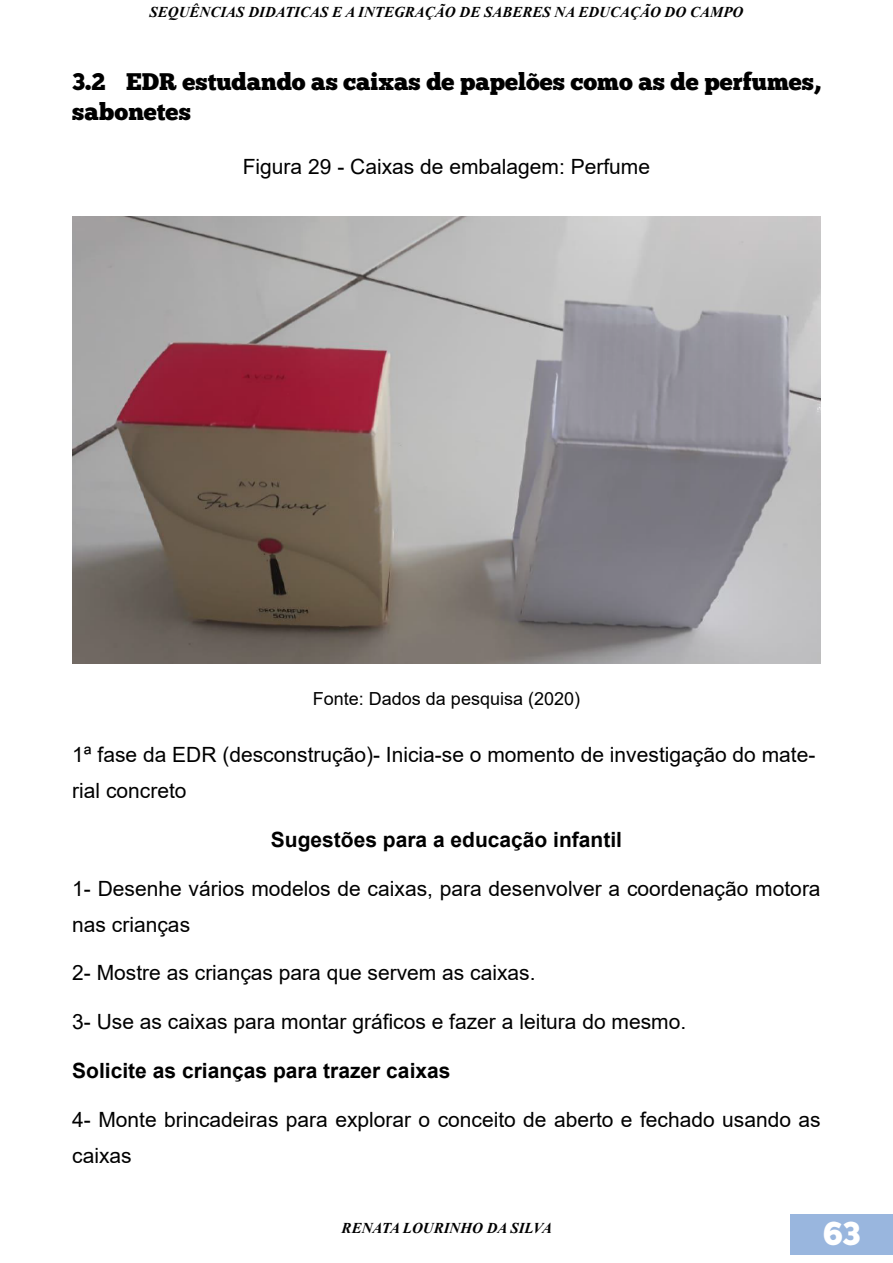
<style>
.page{position:relative;width:893px;height:1263px;background:#fff}
.page>*{position:absolute;margin:0;border:0;box-sizing:border-box;transform-origin:0 0}
.t1{font:33px "Chunk Five";color:#fff}
.t2{font:24px/30px "Chunk Five";color:#000}
.t3{font:21px/36px "Arial";color:#000}
.t4{font:700 21px "Arial";color:#000}
.t5{font:18px "Arial";color:#000}
.t6{font:italic 700 15px "Times New Roman";color:#000}
</style>
<div class="page">
<div style="left:791px;top:1214px;width:102px;height:40px;background:#99b6de"></div>
<img style="left:72px;top:217px;width:749px;height:446px">
<p class="t6" style="left:150px;top:1px;width:595px">SEQUÊNCIAS DIDATICAS E A INTEGRAÇÃO DE SABERES NA EDUCAÇÃO DO CAMPO</p>
<p class="t2" style="left:72px;top:68px;width:750px">3.2 EDR estudando as caixas de papelões como as de perfumes, sabonetes</p>
<p class="t3" style="left:243px;top:149px;width:409px">Figura 29 - Caixas de embalagem: Perfume</p>
<p class="t5" style="left:313px;top:686px;width:269px">Fonte: Dados da pesquisa (2020)</p>
<p class="t3" style="left:72px;top:737px;width:745px">1ª fase da EDR (desconstrução)- Inicia-se o momento de investigação do mate&shy;rial concreto</p>
<p class="t4" style="left:271px;top:825px;width:353px">Sugestões para a educação infantil</p>
<p class="t3" style="left:72px;top:870px;width:750px">1- Desenhe vários modelos de caixas, para desenvolver a coordenação motora nas crianças</p>
<p class="t3" style="left:72px;top:955px;width:465px">2- Mostre as crianças para que servem as caixas.</p>
<p class="t3" style="left:72px;top:1004px;width:615px">3- Use as caixas para montar gráficos e fazer a leitura do mesmo.</p>
<p class="t4" style="left:72px;top:1056px;width:380px">Solicite as crianças para trazer caixas</p>
<p class="t3" style="left:72px;top:1101px;width:750px">4- Monte brincadeiras para explorar o conceito de aberto e fechado usando as caixas</p>
<p class="t6" style="left:342px;top:1217px;width:212px">RENATA LOURINHO DA SILVA</p>
<h1 class="t1" style="left:823px;top:1213px;width:38px">63</h1>
</div>
